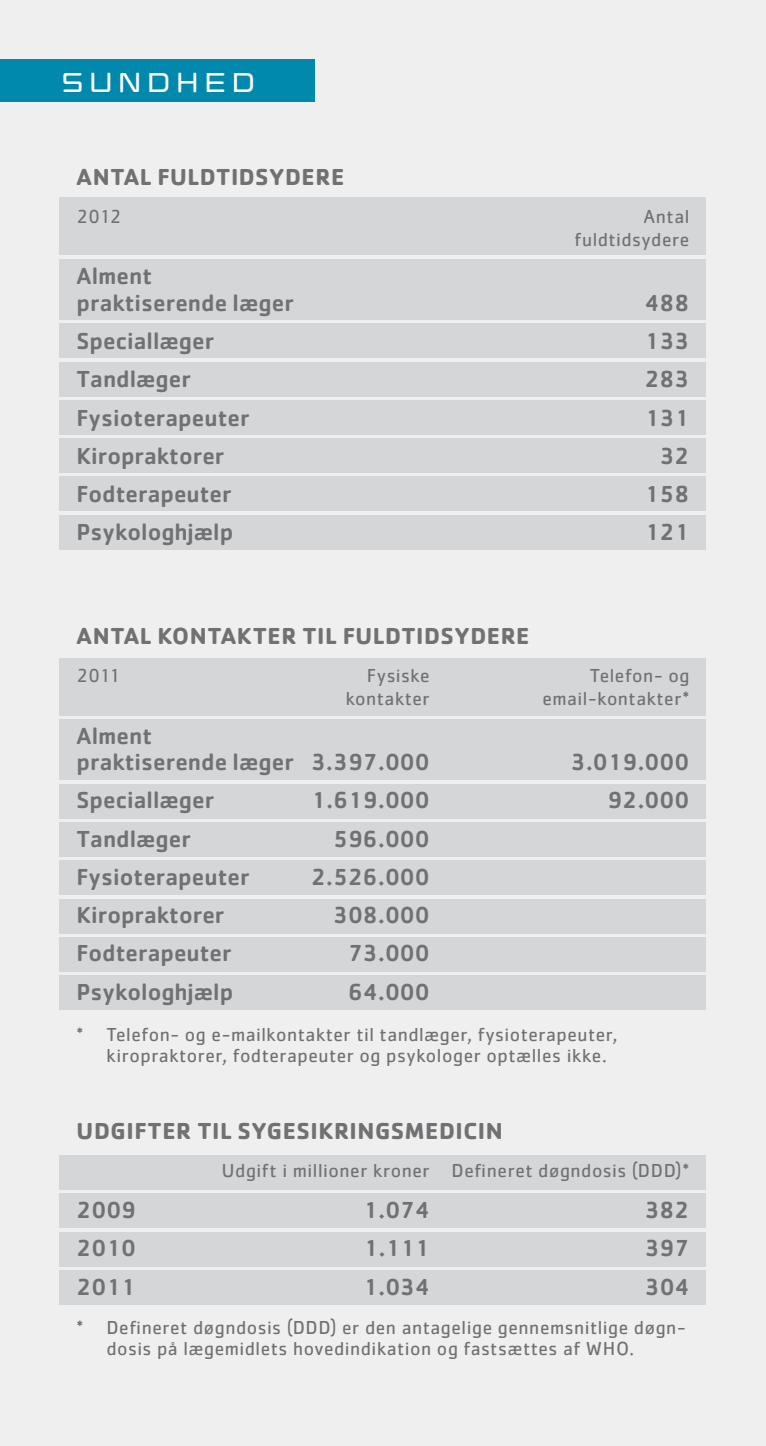
<style>
.page{position:relative;width:766px;height:1446px;background:#fff}
.page>*{position:absolute;margin:0;border:0;box-sizing:border-box;transform-origin:0 0}
.t1{font:27px "REGIONSJAELLANDLUKKET";letter-spacing:.02em;color:#fff}
.Lille_tekst{font:500 24px "Cachet Std";color:#707173}
.Rubrik{font:700 24px "Cachet Std";letter-spacing:.025em;color:#707173}
.Skematekst{font:500 24px "Cachet Std";color:#707173}
.Lille_tekst-2{font:19.5px/21px "Cachet Std";letter-spacing:.03em;color:#707173}
</style>
<div class="page">
<div style="left:0;top:0;width:765px;height:1446px;background:#efeff0"></div>
<div style="left:60px;top:198px;width:646px;height:57px;background:#d5d6d7"></div>
<div style="left:60px;top:259px;width:646px;height:61px;background:#d5d6d7"></div>
<div style="left:60px;top:324px;width:646px;height:34px;background:#d5d6d7"></div>
<div style="left:60px;top:362px;width:646px;height:34px;background:#d5d6d7"></div>
<div style="left:60px;top:400px;width:646px;height:34px;background:#d5d6d7"></div>
<div style="left:60px;top:439px;width:646px;height:34px;background:#d5d6d7"></div>
<div style="left:60px;top:477px;width:646px;height:34px;background:#d5d6d7"></div>
<div style="left:60px;top:515px;width:646px;height:34px;background:#d5d6d7"></div>
<div style="left:0;top:60px;width:315px;height:42px;background:#0089ad"></div>
<div style="left:60px;top:658px;width:646px;height:57px;background:#d5d6d7"></div>
<div style="left:60px;top:719px;width:646px;height:61px;background:#d5d6d7"></div>
<div style="left:60px;top:784px;width:646px;height:34px;background:#d5d6d7"></div>
<div style="left:60px;top:822px;width:646px;height:34px;background:#d5d6d7"></div>
<div style="left:60px;top:861px;width:646px;height:34px;background:#d5d6d7"></div>
<div style="left:60px;top:899px;width:646px;height:34px;background:#d5d6d7"></div>
<div style="left:60px;top:937px;width:646px;height:34px;background:#d5d6d7"></div>
<div style="left:60px;top:975px;width:646px;height:34px;background:#d5d6d7"></div>
<div style="left:60px;top:1155px;width:646px;height:34px;background:#d5d6d7"></div>
<div style="left:60px;top:1194px;width:646px;height:34px;background:#d5d6d7"></div>
<div style="left:60px;top:1232px;width:646px;height:34px;background:#d5d6d7"></div>
<div style="left:60px;top:1270px;width:646px;height:34px;background:#d5d6d7"></div>
<p class="t1" style="left:60px;top:65px;width:199px">SUNDHED</p>
<p class="Rubrik" style="left:77px;top:161px;width:269px">ANTAL FULDTIDSYDERE</p>
<p class="Lille_tekst-2" style="left:77px;top:205px;width:46px">2012</p>
<p class="Lille_tekst-2" style="left:643px;top:205px;width:47px">Antal</p>
<p class="Lille_tekst-2" style="left:574px;top:229px;width:116px">fuldtidsydere</p>
<p class="Lille_tekst" style="left:77px;top:262px;width:77px">Alment</p>
<p class="Lille_tekst" style="left:77px;top:288px;width:219px">praktiserende læger</p>
<p class="Lille_tekst" style="left:644px;top:288px;width:46px">488</p>
<p class="Lille_tekst" style="left:77px;top:326px;width:139px">Speciallæger</p>
<p class="Lille_tekst" style="left:644px;top:326px;width:46px">133</p>
<p class="Lille_tekst" style="left:77px;top:364px;width:116px">Tandlæger</p>
<p class="Lille_tekst" style="left:644px;top:364px;width:46px">283</p>
<p class="Lille_tekst" style="left:77px;top:403px;width:174px">Fysioterapeuter</p>
<p class="Lille_tekst" style="left:645px;top:403px;width:46px">131</p>
<p class="Lille_tekst" style="left:77px;top:441px;width:149px">Kiropraktorer</p>
<p class="Lille_tekst" style="left:659px;top:441px;width:31px">32</p>
<p class="Lille_tekst" style="left:77px;top:479px;width:157px">Fodterapeuter</p>
<p class="Lille_tekst" style="left:644px;top:479px;width:46px">158</p>
<p class="Lille_tekst" style="left:77px;top:517px;width:158px">Psykologhjælp</p>
<p class="Lille_tekst" style="left:645px;top:517px;width:46px">121</p>
<p class="Rubrik" style="left:77px;top:620px;width:454px">ANTAL KONTAKTER TIL FULDTIDSYDERE</p>
<p class="Lille_tekst-2" style="left:77px;top:665px;width:45px">2011</p>
<p class="Lille_tekst-2" style="left:367px;top:665px;width:64px">Fysiske</p>
<p class="Lille_tekst-2" style="left:589px;top:665px;width:101px">Telefon- og</p>
<p class="Lille_tekst-2" style="left:345px;top:688px;width:86px">kontakter</p>
<p class="Lille_tekst-2" style="left:542px;top:688px;width:148px">email-kontakter*</p>
<p class="Lille_tekst" style="left:77px;top:721px;width:77px">Alment</p>
<p class="Lille_tekst" style="left:77px;top:747px;width:354px">praktiserende læger 3.397.000</p>
<p class="Lille_tekst" style="left:570px;top:747px;width:120px">3.019.000</p>
<p class="Lille_tekst" style="left:77px;top:785px;width:139px">Speciallæger</p>
<p class="Lille_tekst" style="left:311px;top:785px;width:120px">1.619.000</p>
<p class="Lille_tekst" style="left:607px;top:785px;width:83px">92.000</p>
<p class="Lille_tekst" style="left:77px;top:824px;width:116px">Tandlæger</p>
<p class="Lille_tekst" style="left:333px;top:824px;width:98px">596.000</p>
<p class="Lille_tekst" style="left:77px;top:862px;width:174px">Fysioterapeuter</p>
<p class="Lille_tekst" style="left:311px;top:862px;width:120px">2.526.000</p>
<p class="Lille_tekst" style="left:77px;top:900px;width:149px">Kiropraktorer</p>
<p class="Lille_tekst" style="left:333px;top:900px;width:98px">308.000</p>
<p class="Lille_tekst" style="left:77px;top:938px;width:157px">Fodterapeuter</p>
<p class="Lille_tekst" style="left:348px;top:938px;width:83px">73.000</p>
<p class="Lille_tekst" style="left:77px;top:977px;width:158px">Psykologhjælp</p>
<p class="Lille_tekst" style="left:348px;top:977px;width:83px">64.000</p>
<p class="Lille_tekst-2" style="left:106px;top:1023px;width:512px;text-indent:-30px">* Telefon- og e-mailkontakter til tandlæger, fysioterapeuter, kiropraktorer, fodterapeuter og psykologer optælles ikke.</p>
<p class="Rubrik" style="left:77px;top:1115px;width:427px">UDGIFTER TIL SYGESIKRINGSMEDICIN</p>
<p class="Lille_tekst-2" style="left:222px;top:1160px;width:469px">Udgift i millioner kroner Defineret døgndosis (DDD)*</p>
<p class="Skematekst" style="left:77px;top:1195px;width:61px">2009</p>
<p class="Skematekst" style="left:363px;top:1195px;width:68px">1.074</p>
<p class="Skematekst" style="left:644px;top:1195px;width:46px">382</p>
<p class="Skematekst" style="left:77px;top:1233px;width:61px">2010</p>
<p class="Skematekst" style="left:363px;top:1233px;width:67px">1.111</p>
<p class="Skematekst" style="left:644px;top:1233px;width:46px">397</p>
<p class="Skematekst" style="left:77px;top:1271px;width:61px">2011</p>
<p class="Skematekst" style="left:363px;top:1271px;width:68px">1.034</p>
<p class="Skematekst" style="left:644px;top:1271px;width:46px">304</p>
<p class="Lille_tekst-2" style="left:106px;top:1316px;width:580px;text-indent:-30px">* Defineret døgndosis (DDD) er den antagelige gennemsnitlige døgn&shy;dosis på lægemidlets hovedindikation og fastsættes af WHO.</p>
</div>
